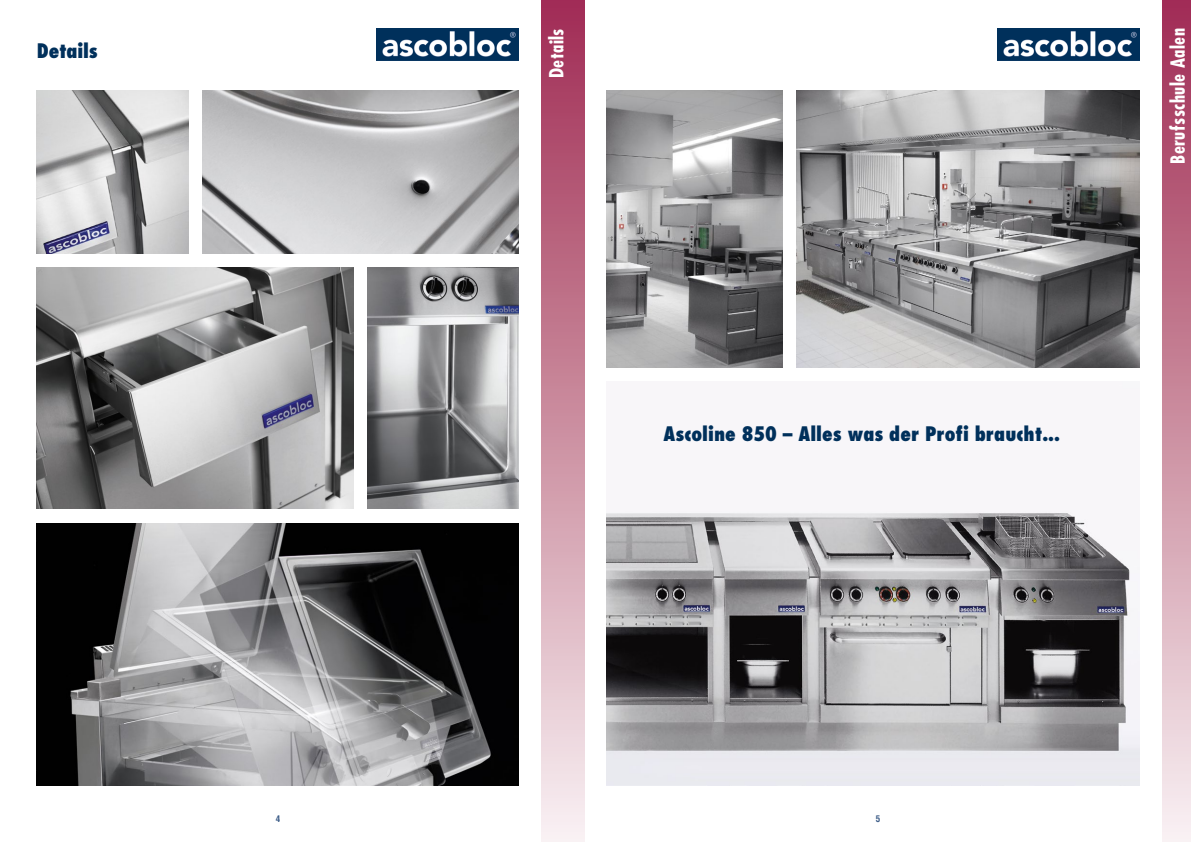
<style>
.page{position:relative;width:1191px;height:842px;background:#fff}
.page>*{position:absolute;margin:0;border:0;box-sizing:border-box;transform-origin:0 0}
.t1{font:800 condensed 19.5px "Futura";color:#00305b}
.t2{font:700 condensed 19px "Futura";letter-spacing:.025em;color:#fff}
.t3{font:700 condensed 9px "Helvetica";color:#3c5c87}
</style>
<div class="page">
<div style="left:1162px;top:0;width:29px;height:842px;background:linear-gradient(to bottom,#9f2b51,#f8f0f1)"></div>
<svg style="left:1188px;top:0;width:3px;height:842px;background:#cb8da1"></svg>
<img style="left:797px;top:91px;width:343px;height:276px">
<img style="left:607px;top:512px;width:533px;height:273px">
<img style="left:607px;top:91px;width:175px;height:276px">
<img style="left:997px;top:28px;width:142px;height:33px">
<div style="left:541px;top:0;width:43px;height:842px;background:linear-gradient(to bottom,#9f2b51,#f8f0f1)"></div>
<img style="left:376px;top:28px;width:143px;height:33px">
<img style="left:37px;top:268px;width:316px;height:241px">
<img style="left:37px;top:91px;width:151px;height:163px">
<img style="left:203px;top:91px;width:316px;height:163px">
<img style="left:367px;top:268px;width:152px;height:241px">
<img style="left:37px;top:523px;width:482px;height:262px">
<p class="t1" style="left:37px;top:39px;width:63px">Details</p>
<p class="t3" style="left:276px;top:813px;width:6px">4</p>
<p class="t2" style="left:545px;top:78px;width:51px;rotate:-90deg">Details</p>
<p class="t1" style="left:663px;top:421px;width:398px">Ascoline 850 – Alles was der Profi braucht...</p>
<p class="t2" style="left:1165px;top:164px;width:137px;rotate:-90deg">Berufsschule Aalen</p>
<p class="t3" style="left:876px;top:813px;width:6px">5</p>
</div>
